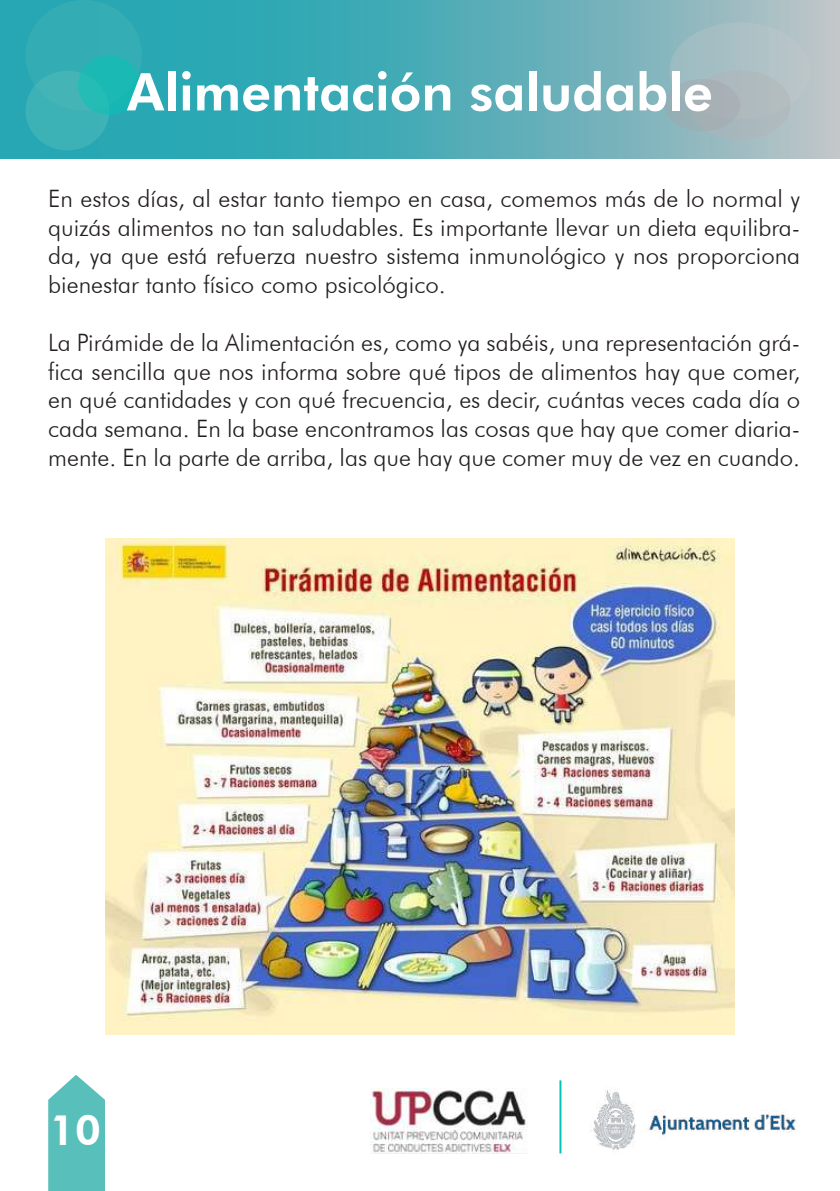
<style>
.page{position:relative;width:840px;height:1191px;background:#fff}
.page>*{position:absolute;margin:0;border:0;box-sizing:border-box;transform-origin:0 0}
.t1{font:800 52px "Futura BT";color:#fff}
.t2{font:800 42px "Futura BT";color:#fff}
.t3{font:300 24px/28.8px "Futura BT";color:#231f20;text-align:justify}
</style>
<div class="page">
<svg style="left:48px;top:1075px;width:57px;height:116px;background:#6ac5c1"></svg>
<svg style="left:0;top:0;width:839px;height:159px;background:#54aeb8"></svg>
<div style="left:26px;top:0;width:116px;height:111px;background:#33acb4;border-radius:50%"></div>
<div style="left:26px;top:71px;width:83px;height:79px;background:#3db2b6;border-radius:50%"></div>
<div style="left:78px;top:55px;width:62px;height:60px;background:#1bb9b4;border-radius:50%"></div>
<div style="left:669px;top:22px;width:140px;height:97px;background:linear-gradient(to right,#99bbc1,#bcc5c8);border-radius:50%"></div>
<div style="left:689px;top:70px;width:101px;height:70px;background:#aebabe;border-radius:50%"></div>
<div style="left:664px;top:79px;width:75px;height:52px;background:linear-gradient(to right,#94b0b6,#adb0b4);border-radius:50%"></div>
<img style="left:105px;top:539px;width:629px;height:495px">
<img style="left:370px;top:1088px;width:157px;height:65px">
<img style="left:590px;top:1086px;width:207px;height:66px">
<hr style="left:559px;top:1080px;width:2px;height:73px;background:#00c7b5">
<h1 class="t1" style="left:127px;top:60px;width:587px">Alimentación saludable</h1>
<p class="t3" style="left:48px;top:184px;width:753px">En estos días, al estar tanto tiempo en casa, comemos más de lo normal y quizás alimentos no tan saludables. Es importante llevar un dieta equilibra&shy;da, ya que está refuerza nuestro sistema inmunológico y nos proporciona bienestar tanto físico como psicológico.</p>
<p class="t3" style="left:48px;top:328px;width:753px">La Pirámide de la Alimentación es, como ya sabéis, una representación grá&shy;fica sencilla que nos informa sobre qué tipos de alimentos hay que comer, en qué cantidades y con qué frecuencia, es decir, cuántas veces cada día o cada semana. En la base encontramos las cosas que hay que comer diaria&shy;mente. En la parte de arriba, las que hay que comer muy de vez en cuando.</p>
<h2 class="t2" style="left:49px;top:1104px;width:53px">10</h2>
</div>
